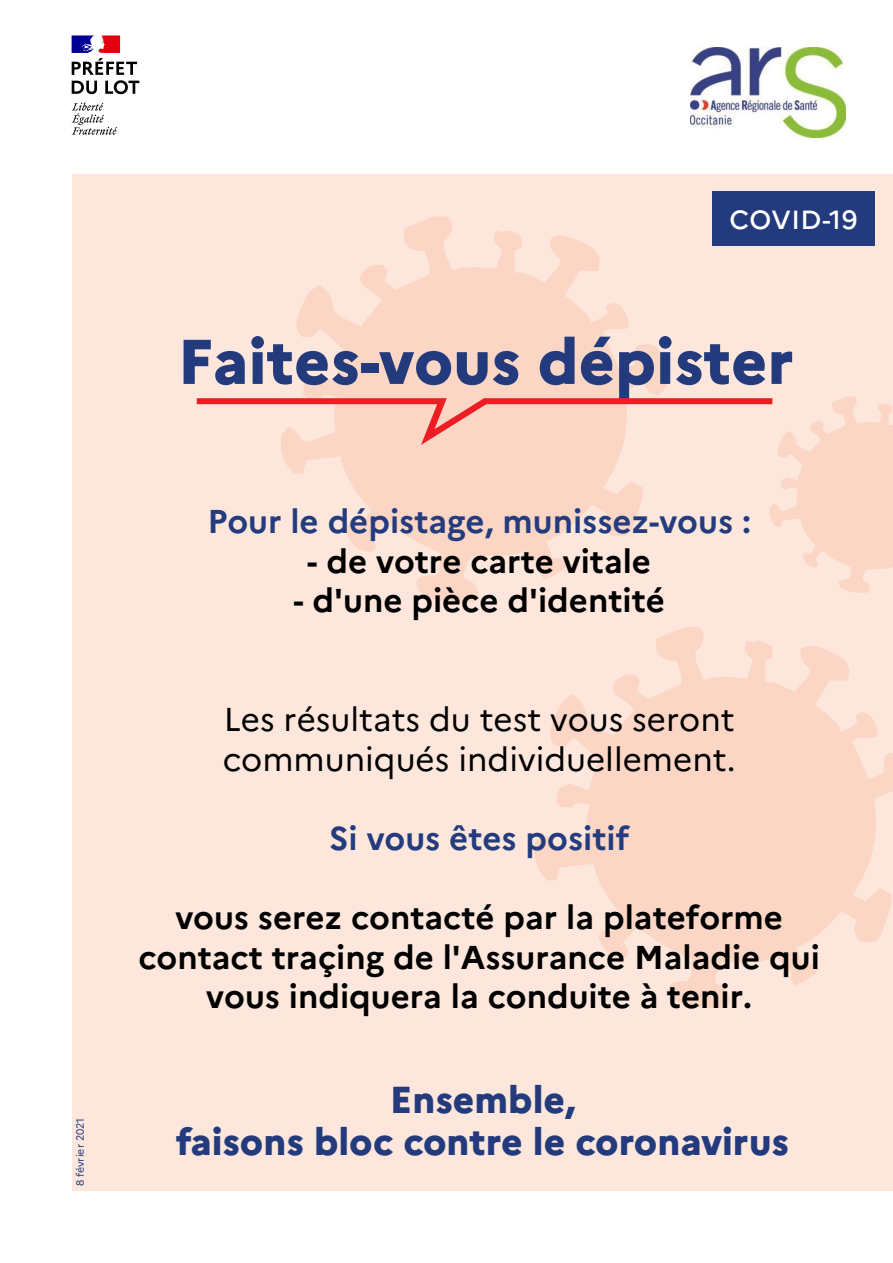
<style>
.page{position:relative;width:893px;height:1263px;background:#fff}
.page>*{position:absolute;margin:0;border:0;box-sizing:border-box;transform-origin:0 0}
.t1{font:800 63px "Marianne";color:#233b7d}
.t2{font:800 37.5px/42px "Marianne";color:#233b7d;text-align:center}
.t3{font:700 33px/39.6px "Marianne";color:#000;text-align:center}
.t4{font:33px/39.6px "Marianne";color:#000}
.t5{font:700 33px "Marianne";color:#243c7e}
.t6{font:500 26.25px "Marianne";letter-spacing:.02em;color:#fff}
.t7{font:10.5px "Marianne";color:#233b7d}
</style>
<div class="page">
<div style="left:72px;top:174px;width:821px;height:1017px;background:#fde7dc"></div>
<svg style="left:296px;top:217px;width:371px;height:386px;fill:#fcd6c5"></svg>
<svg style="left:535px;top:627px;width:358px;height:381px;fill:#fcd6c5"></svg>
<div style="left:712px;top:192px;width:163px;height:54px;background:#233b7d"></div>
<svg style="left:196px;top:395px;width:697px;height:198px"></svg>
<img style="left:71px;top:35px;width:69px;height:100px">
<img style="left:690px;top:47px;width:155px;height:90px">
<p class="t7" style="left:74px;top:1186px;width:70px;rotate:-90deg">8 février 2021</p>
<p class="t6" style="left:729px;top:203px;width:130px">COVID-19</p>
<p class="t1" style="left:177px;top:323px;width:617px">Faites-vous dépister</p>
<p class="t5" style="left:207px;top:501px;width:545px">Pour le dépistage, munissez-vous :</p>
<p class="t3" style="left:307px;top:541px;width:345px">- de votre carte vitale</p>
<p class="t3" style="left:293px;top:580px;width:373px">- d'une pièce d'identité</p>
<p class="t4" style="left:223px;top:699px;width:514px">Les résultats du test vous seront communiqués individuellement.</p>
<p class="t5" style="left:329px;top:818px;width:301px">Si vous êtes positif</p>
<p class="t3" style="left:138px;top:897px;width:683px">vous serez contacté par la plateforme contact traçing de l'Assurance Maladie qui vous indiquera la conduite à tenir.</p>
<p class="t2" style="left:176px;top:1078px;width:614px">Ensemble,<br>faisons bloc contre le coronavirus</p>
</div>
